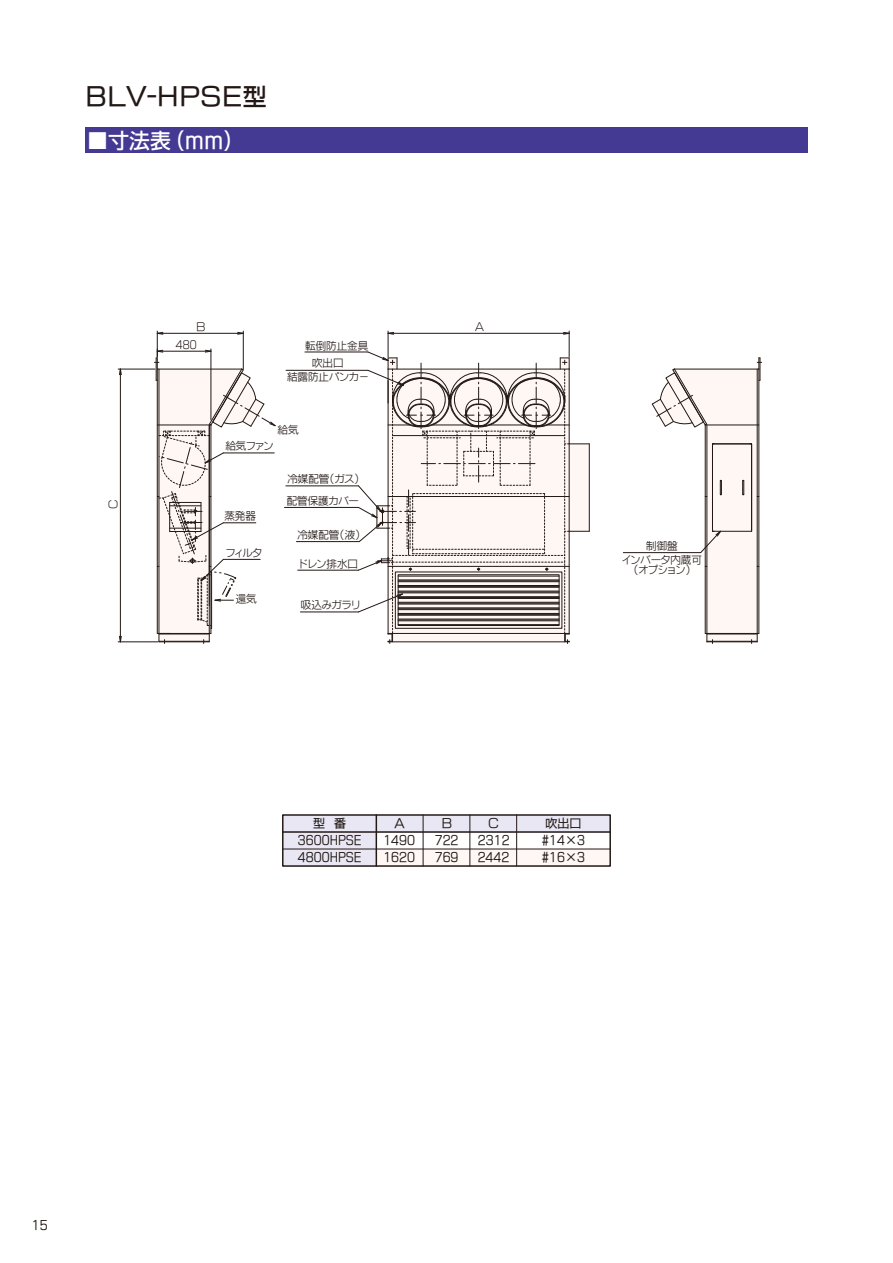
<style>
.page{position:relative;width:893px;height:1263px;background:#fff}
.page>*{position:absolute;margin:0;border:0;box-sizing:border-box;transform-origin:0 0}
.t1{font:24px "FGP Kaku Gothic Ca B";color:#221815}
.t2{font:21px "FGP Kaku Gothic Ca B";color:#fff}
.t3{font:12px/17.1px "FGP Kaku Gothic Ca M";color:#221815;text-align:center}
.t4{font:10.5px/14.1px "FGP Kaku Gothic Ca L";color:#221815;text-align:center}
</style>
<div class="page">
<div style="left:85px;top:128px;width:723px;height:25px;background:#443a93"></div>
<div style="left:376px;top:849px;width:234px;height:17px;background:#fef7f3"></div>
<div style="left:283px;top:815px;width:93px;height:51px;background:#e9e7f3"></div>
<hr style="left:283px;top:849px;width:327px;height:1px;background:#221815">
<div style="left:376px;top:815px;width:234px;height:17px;background:#e9e7f3"></div>
<hr style="left:283px;top:831px;width:327px;height:2px;background:#221815">
<div style="left:282px;top:814px;width:329px;height:53px;border:1px solid #221815"></div>
<hr style="left:376px;top:815px;width:1px;height:51px;background:#221815">
<hr style="left:423px;top:815px;width:1px;height:51px;background:#221815">
<hr style="left:470px;top:815px;width:1px;height:51px;background:#221815">
<hr style="left:516px;top:815px;width:1px;height:51px;background:#221815">
<hr style="left:118px;top:369px;width:37px;height:1px;background:#221815">
<hr style="left:118px;top:641px;width:40px;height:1px;background:#221815">
<hr style="left:120px;top:375px;width:1px;height:261px;background:#221815">
<svg style="left:119px;top:368px;width:3px;height:7px"></svg>
<svg style="left:119px;top:636px;width:3px;height:6px"></svg>
<hr style="left:300px;top:612px;width:58px;height:1px;background:#221815">
<hr style="left:305px;top:352px;width:63px;height:1px;background:#221815">
<hr style="left:286px;top:370px;width:82px;height:1px;background:#221815">
<hr style="left:286px;top:486px;width:72px;height:1px;background:#221815">
<hr style="left:589px;top:444px;width:1px;height:87px;background:#221815">
<hr style="left:623px;top:552px;width:78px;height:1px;background:#221815">
<svg style="left:651px;top:358px;width:111px;height:285px"></svg>
<hr style="left:298px;top:570px;width:60px;height:1px;background:#221815">
<hr style="left:284px;top:507px;width:74px;height:1px;background:#221815">
<hr style="left:296px;top:541px;width:63px;height:1px;background:#221815">
<svg style="left:358px;top:331px;width:231px;height:312px"></svg>
<svg style="left:154px;top:331px;width:122px;height:312px"></svg>
<h1 class="t1" style="left:85px;top:84px;width:183px">ＢＬＶ‐ＨＰＳＥ型</h1>
<h2 class="t2" style="left:87px;top:130px;width:146px">■寸法表 (ｍｍ)</h2>
<p class="t4" style="left:196px;top:319px;width:11px">Ｂ</p>
<p class="t4" style="left:475px;top:319px;width:10px">Ａ</p>
<p class="t4" style="left:106px;top:509px;width:11px;rotate:-90deg">Ｃ</p>
<p class="t4" style="left:176px;top:338px;width:22px">480</p>
<p class="t4" style="left:305px;top:338px;width:64px">転倒防止金具</p>
<p class="t4" style="left:312px;top:356px;width:33px">吹出口</p>
<p class="t4" style="left:287px;top:370px;width:84px">結露防止パンカ－</p>
<p class="t4" style="left:278px;top:422px;width:22px">給気</p>
<p class="t4" style="left:225px;top:439px;width:50px">給気ファン</p>
<p class="t4" style="left:224px;top:509px;width:33px">蒸発器</p>
<p class="t4" style="left:226px;top:546px;width:37px">フィルタ</p>
<p class="t4" style="left:236px;top:592px;width:22px">還気</p>
<p class="t4" style="left:287px;top:472px;width:74px">冷媒配管（ガス）</p>
<p class="t4" style="left:287px;top:494px;width:74px">配管保護カバー</p>
<p class="t4" style="left:297px;top:527px;width:64px">冷媒配管（液）</p>
<p class="t4" style="left:300px;top:556px;width:60px">ドレン排水口</p>
<p class="t4" style="left:301px;top:598px;width:61px">吸込みガラリ</p>
<p class="t4" style="left:622px;top:539px;width:81px">制御盤<br>インバータ内蔵可</p>
<p class="t4" style="left:634px;top:563px;width:59px">（オプション）</p>
<p class="t3" style="left:546px;top:815px;width:37px">吹出口</p>
<p class="t3" style="left:298px;top:814px;width:65px">型　番<br>3600HPSE<br>4800HPSE</p>
<p class="t3" style="left:395px;top:815px;width:12px">Ａ</p>
<p class="t3" style="left:441px;top:815px;width:12px">Ｂ</p>
<p class="t3" style="left:488px;top:815px;width:12px">Ｃ</p>
<p class="t3" style="left:478px;top:832px;width:33px">2312</p>
<p class="t3" style="left:542px;top:832px;width:45px;text-align:left">#14×3 #16×3</p>
<p class="t3" style="left:383px;top:832px;width:33px">1490</p>
<p class="t3" style="left:435px;top:832px;width:25px">722</p>
<p class="t3" style="left:383px;top:849px;width:33px">1620</p>
<p class="t3" style="left:435px;top:849px;width:25px">769</p>
<p class="t3" style="left:478px;top:849px;width:33px">2442</p>
<p class="t3" style="left:32px;top:1217px;width:17px">15</p>
</div>
